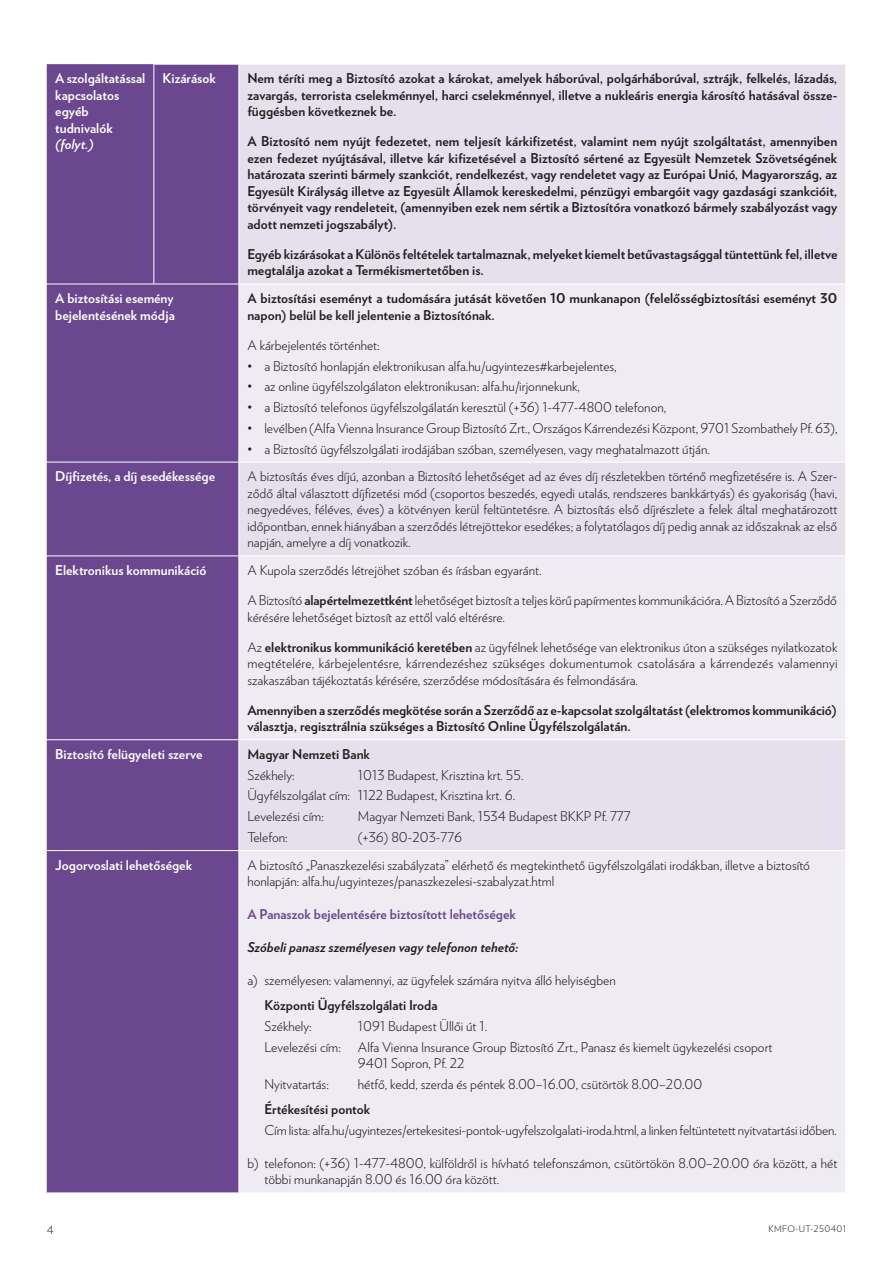
<style>
.page{position:relative;width:893px;height:1263px;background:#fff}
.page>*{position:absolute;margin:0;border:0;box-sizing:border-box;transform-origin:0 0}
.t1{font:300 13.5px/16.5px "Verlag";color:#231f20}
.t2{font:700 13.5px/16.5px "Verlag";color:#231f20}
.t3{font:700 13.5px/16.5px "Verlag";color:#fff}
.t4{font:700 13.5px "Verlag";color:#6a478f}
.t5{font:italic 700 13.5px "Verlag";color:#231f20}
.t6{font:italic 700 13.5px "Verlag";color:#fff}
.t7{font:300 11.25px "Verlag";color:#231f20}
.t8{font:300 9px "Verlag";letter-spacing:.04em;color:#231f20}
.s1{font-weight:700}
</style>
<div class="page">
<div style="left:47px;top:64px;width:192px;height:1128px;background:#6a478f"></div>
<div style="left:240px;top:65px;width:605px;height:219px;background:#e6e0ed"></div>
<svg style="left:240px;top:285px;width:605px;height:907px;background:#ece8f1"></svg>
<hr style="left:153px;top:65px;width:1px;height:219px;background:#fff">
<hr style="left:47px;top:284px;width:107px;height:1px;background:#fff">
<hr style="left:154px;top:284px;width:85px;height:1px;background:#fff">
<hr style="left:47px;top:462px;width:107px;height:1px;background:#fff">
<hr style="left:154px;top:462px;width:85px;height:1px;background:#fff">
<hr style="left:239px;top:462px;width:607px;height:1px;background:#fff">
<hr style="left:47px;top:555px;width:107px;height:1px;background:#fff">
<hr style="left:154px;top:555px;width:85px;height:1px;background:#fff">
<hr style="left:239px;top:555px;width:607px;height:1px;background:#fff">
<hr style="left:47px;top:739px;width:107px;height:1px;background:#fff">
<hr style="left:154px;top:739px;width:85px;height:1px;background:#fff">
<hr style="left:239px;top:739px;width:607px;height:1px;background:#fff">
<hr style="left:47px;top:850px;width:107px;height:1px;background:#fff">
<hr style="left:154px;top:850px;width:85px;height:1px;background:#fff">
<hr style="left:239px;top:850px;width:607px;height:1px;background:#fff">
<hr style="left:153px;top:64px;width:86px;height:1px;background:#fff">
<p class="t3" style="left:162px;top:70px;width:55px">Kizárások</p>
<p class="t2" style="left:247px;top:70px;width:591px;text-align:justify">Nem téríti meg a Biztosító azokat a károkat, amelyek háborúval, polgárháborúval, sztrájk, felkelés, lázadás, zavargás, terrorista cselekménnyel, harci cselekménnyel, illetve a nukleáris energia károsító hatásával össze&shy;függésben következnek be.</p>
<p class="t2" style="left:247px;top:133px;width:591px;text-align:justify">A Biztosító nem nyújt fedezetet, nem teljesít kárkifizetést, valamint nem nyújt szolgáltatást, amennyiben ezen fedezet nyújtásával, illetve kár kifizetésével a Biztosító sértené az Egyesült Nemzetek Szövetségének határozata szerinti bármely szankciót, rendelkezést, vagy rendeletet vagy az Európai Unió, Magyarország, az Egyesült Királyság illetve az Egyesült Államok kereskedelmi, pénzügyi embargóit vagy gazdasági szankcióit, törvényeit vagy rendeleteit, (amennyiben ezek nem sértik a Biztosítóra vonatkozó bármely szabályozást vagy adott nemzeti jogszabályt).</p>
<p class="t2" style="left:247px;top:245px;width:592px">Egyéb kizárásokat a Különös feltételek tartalmaznak, melyeket kiemelt betűvastagsággal tüntettünk fel, illetve megtalálja azokat a Termékismertetőben is.</p>
<p class="t3" style="left:55px;top:289px;width:121px">A biztosítási esemény bejelentésének módja</p>
<p class="t2" style="left:247px;top:289px;width:591px">A biztosítási eseményt a tudomására jutását követően 10 munkanapon (felelősségbiztosítási eseményt 30 napon) belül be kell jelentenie a Biztosítónak.</p>
<p class="t1" style="left:247px;top:336px;width:134px">A kárbejelentés történhet:</p>
<p class="t1" style="left:247px;top:357px;width:371px">• a Biztosító honlapján elektronikusan alfa.hu/ugyintezes#karbejelentes,</p>
<p class="t1" style="left:247px;top:377px;width:334px">• az online ügyfélszolgálaton elektronikusan: alfa.hu/irjonnekunk,</p>
<p class="t1" style="left:247px;top:398px;width:420px">• a Biztosító telefonos ügyfélszolgálatán keresztül (+36) 1-477-4800 telefonon,</p>
<p class="t1" style="left:247px;top:419px;width:592px">• levélben (Alfa Vienna Insurance Group Biztosító Zrt., Országos Kárrendezési Központ, 9701 Szombathely Pf. 63),</p>
<p class="t1" style="left:247px;top:440px;width:464px">• a Biztosító ügyfélszolgálati irodájában szóban, személyesen, vagy meghatalmazott útján.</p>
<p class="t3" style="left:55px;top:467px;width:161px">Díjfizetés, a díj esedékessége</p>
<p class="t1" style="left:247px;top:467px;width:591px;text-align:justify">A biztosítás éves díjú, azonban a Biztosító lehetőséget ad az éves díj részletekben történő megfizetésére is. A Szer&shy;ződő által választott díjfizetési mód (csoportos beszedés, egyedi utalás, rendszeres bankkártyás) és gyakoriság (havi, negyedéves, féléves, éves) a kötvényen kerül feltüntetésre. A biztosítás első díjrészlete a felek által meghatározott időpontban, ennek hiányában a szerződés létrejöttekor esedékes; a folytatólagos díj pedig annak az időszaknak az első napján, amelyre a díj vonatkozik.</p>
<p class="t3" style="left:55px;top:561px;width:153px">Elektronikus kommunikáció</p>
<p class="t1" style="left:247px;top:561px;width:296px">A Kupola szerződés létrejöhet szóban és írásban egyaránt.</p>
<p class="t1" style="left:247px;top:591px;width:591px">A Biztosító <span class="s1">alapértelmezettként</span> lehetőséget biztosít a teljes körű papírmentes kommunikációra. A Biztosító a Szerződő kérésére lehetőséget biztosít az ettől való eltérésre.</p>
<p class="t1" style="left:247px;top:638px;width:592px;text-align:justify">Az <span class="s1">elektronikus kommunikáció keretében</span> az ügyfélnek lehetősége van elektronikus úton a szükséges nyilatkozatok megtételére, kárbejelentésre, kárrendezéshez szükséges dokumentumok csatolására a kárrendezés valamennyi szakaszában tájékoztatás kérésére, szerződése módosítására és felmondására.</p>
<p class="t2" style="left:247px;top:701px;width:591px">Amennyiben a szerződés megkötése során a Szerződő az e-kapcsolat szolgáltatást (elektromos kommunikáció) választja, regisztrálnia szükséges a Biztosító Online Ügyfélszolgálatán.</p>
<p class="t3" style="left:55px;top:745px;width:149px">Biztosító felügyeleti szerve</p>
<p class="t2" style="left:247px;top:745px;width:124px">Magyar Nemzeti Bank</p>
<p class="t1" style="left:247px;top:766px;width:49px">Székhely:</p>
<p class="t3" style="left:55px;top:70px;width:92px">A szolgáltatással kapcsolatos egyéb tudnivalók</p>
<p class="t6" style="left:55px;top:134px;width:40px">(folyt.)</p>
<p class="t1" style="left:247px;top:764px;width:278px;line-height:20.7px;text-indent:111px">1013 Budapest, Krisztina krt. 55.<br>Ügyfélszolgálat cím: 1122 Budapest, Krisztina krt. 6.<br>Levelezési cím:</p>
<p class="t1" style="left:358px;top:807px;width:274px">Magyar Nemzeti Bank, 1534 Budapest BKKP Pf. 777</p>
<p class="t1" style="left:247px;top:828px;width:42px">Telefon:</p>
<p class="t1" style="left:358px;top:828px;width:106px">(+36) 80-203-776</p>
<p class="t3" style="left:55px;top:856px;width:138px">Jogorvoslati lehetőségek</p>
<p class="t1" style="left:247px;top:856px;width:564px">A biztosító „Panaszkezelési szabályzata” elérhető és megtekinthető ügyfélszolgálati irodákban, illetve a biztosító honlapján: alfa.hu/ugyintezes/panaszkezelesi-szabalyzat.html</p>
<p class="t4" style="left:247px;top:904px;width:270px">A Panaszok bejelentésére biztosított lehetőségek</p>
<p class="t5" style="left:247px;top:937px;width:273px">Szóbeli panasz személyesen vagy telefonon tehető:</p>
<p class="t1" style="left:247px;top:971px;width:370px">a) személyesen: valamennyi, az ügyfelek számára nyitva álló helyiségben</p>
<p class="t2" style="left:264px;top:996px;width:175px">Központi Ügyfélszolgálati Iroda</p>
<p class="t1" style="left:264px;top:1017px;width:49px">Székhely:</p>
<p class="t1" style="left:358px;top:1017px;width:131px">1091 Budapest Üllői út 1.</p>
<p class="t1" style="left:264px;top:1038px;width:78px">Levelezési cím:</p>
<p class="t1" style="left:358px;top:1038px;width:416px">Alfa Vienna Insurance Group Biztosító Zrt., Panasz és kiemelt ügykezelési csoport<br>9401 Sopron, Pf. 22</p>
<p class="t1" style="left:264px;top:1075px;width:66px">Nyitvatartás:</p>
<p class="t1" style="left:358px;top:1075px;width:346px">hétfő, kedd, szerda és péntek 8.00–16.00, csütörtök 8.00–20.00</p>
<p class="t2" style="left:264px;top:1100px;width:107px">Értékesítési pontok</p>
<p class="t1" style="left:264px;top:1121px;width:574px">Cím lista: alfa.hu/ugyintezes/ertekesitesi-pontok-ugyfelszolgalati-iroda.html, a linken feltüntetett nyitvatartási időben.</p>
<p class="t1" style="left:264px;top:1154px;width:574px;text-indent:-17px">b) telefonon: (+36) 1-477-4800, külföldről is hívható telefonszámon, csütörtökön 8.00–20.00 óra között, a hét többi munkanapján 8.00 és 16.00 óra között.</p>
<p class="t7" style="left:47px;top:1221px;width:8px">4</p>
<p class="t8" style="left:768px;top:1222px;width:79px">KMFO-UT-250401</p>
</div>
